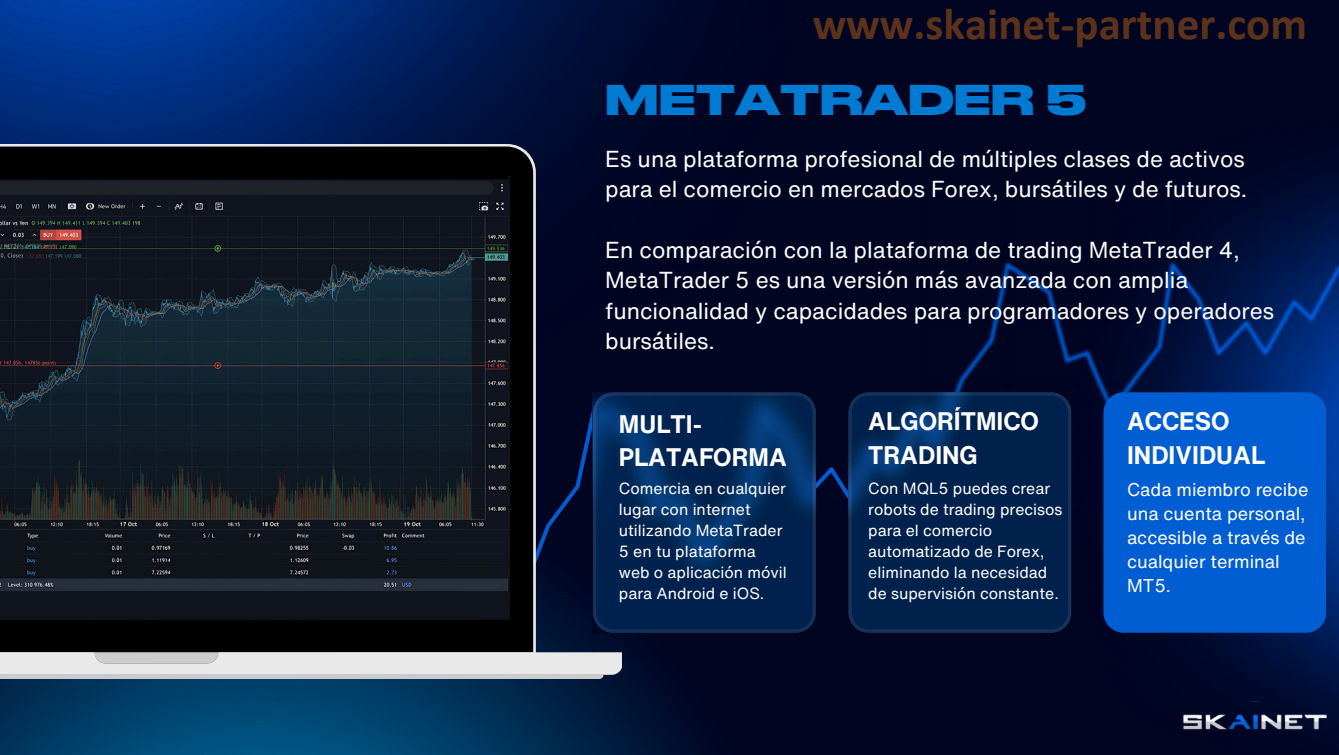
<style>
.page{position:relative;width:1339px;height:755px;background:#fff}
.page>*{position:absolute;margin:0;border:0;box-sizing:border-box;transform-origin:0 0}
.t1{font:700 45px "Calibri";color:rgb(230 118 16/.4)}
.t2{font:700 40.5px "Druk Wide Cyr";color:#017ad2}
.t3{font:700 24.75px/33.8px "Helvetica Now Text";color:#fff}
.t4{font:22.5px/30.4px "Helvetica Now Text";color:#fff}
.t5{font:18px/24.1px "Helvetica Now Text";color:#fff}
.t6{font:15.75px/20.9px "Helvetica Now Text";color:#fff}
</style>
<div class="page">
<div style="left:0;top:0;width:1338px;height:754px;background:#010522"></div>
<img style="left:0;top:0;width:682px;height:144px">
<img style="left:0;top:659px;width:690px;height:95px">
<svg style="left:815px;top:409px;width:33px;height:179px"></svg>
<svg style="left:0;top:144px;width:622px;height:530px"></svg>
<svg style="left:94px;top:652px;width:124px;height:11px"></svg>
<hr style="left:0;top:674px;width:603px;height:4px;background:#ccc">
<img style="left:0;top:176px;width:509px;height:443px">
<img style="left:953px;top:261px;width:118px;height:131px">
<img style="left:1071px;top:163px;width:267px;height:570px">
<svg style="left:593px;top:392px;width:222px;height:240px;background:#022858"></svg>
<svg style="left:848px;top:392px;width:223px;height:240px;background:#022451"></svg>
<div style="left:1103px;top:392px;width:223px;height:240px;background:#015dd2;border-radius:20px"></div>
<img style="left:1179px;top:701px;width:148px;height:32px">
<h1 class="t1" style="left:812px;top:6px;width:496px">www.skainet-partner.com</h1>
<h3 class="t2" style="left:605px;top:74px;width:482px">METATRADER 5</h3>
<p class="t4" style="left:605px;top:143px;width:643px">Es una plataforma profesional de múltiples clases de activos para el comercio en mercados Forex, bursátiles y de futuros.</p>
<p class="t4" style="left:605px;top:234px;width:670px">En comparación con la plataforma de trading MetaTrader 4, MetaTrader 5 es una versión más avanzada con amplia funcionalidad y capacidades para programadores y operadores bursátiles.</p>
<h2 class="t3" style="left:868px;top:404px;width:172px">ALGORÍTMICO<br>TRADING</h2>
<p class="t3" style="left:1126px;top:404px;width:140px">ACCESO<br>INDIVIDUAL</p>
<p class="t3" style="left:619px;top:406px;width:169px">MULTI-<br>PLATAFORMA</p>
<h2 class="t6" style="left:619px;top:477px;width:169px">Comercia en cualquier lugar con internet utilizando MetaTrader<br>5 en tu plataforma web o aplicación móvil para Android e iOS.</h2>
<p class="t6" style="left:868px;top:477px;width:196px">Con MQL5 puedes crear robots de trading precisos para el comercio automatizado de Forex, eliminando la necesidad de supervisión constante.</p>
<p class="t5" style="left:1126px;top:476px;width:183px">Cada miembro recibe una cuenta personal, accesible a través de cualquier terminal<br>MT5.</p>
</div>
